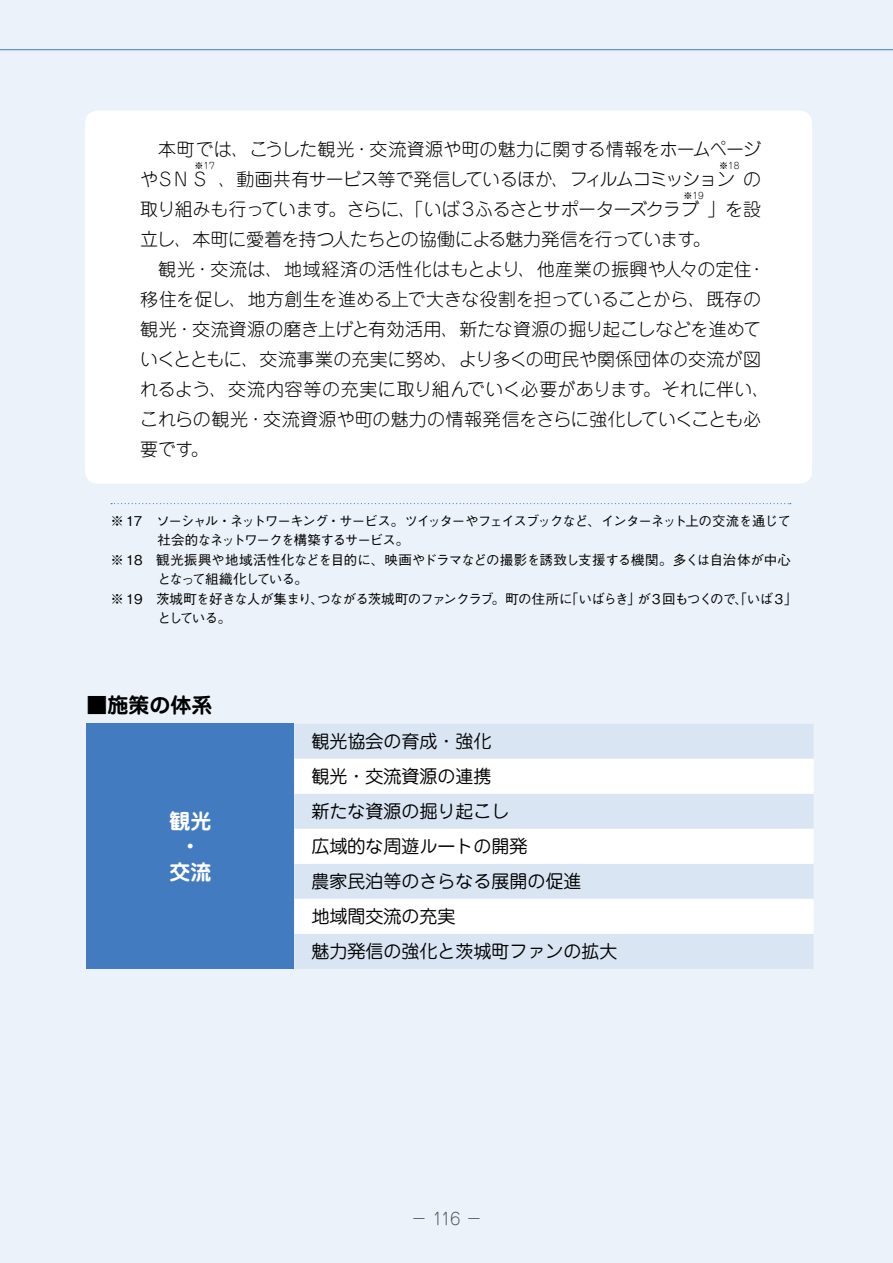
<style>
.page{position:relative;width:893px;height:1263px;background:#ecf2f9}
.page>*{position:absolute;margin:0;border:0;box-sizing:border-box;transform-origin:0 0}
.t1{font:700 21px "Jun 501 Pro";color:#000}
.t2{font:700 21px/25.5px "Jun 501 Pro";color:#fff;text-align:center}
.t3{font:300 18px "Jun 101 Pro";letter-spacing:-.01em;color:#000}
.t4{font:18px/35px "Jun 201 Pro";color:#000}
.t5{font:300 18px/30px "Jun 101 Pro";letter-spacing:.01em;color:#000}
.t6{font:300 18px "Jun 101 Pro";letter-spacing:-.045em;color:#000}
.t7{font:300 18px "Jun 101 Pro";letter-spacing:.02em;color:#000}
.t8{font:300 18px "Jun 101 Pro";letter-spacing:.025em;color:#000}
.t9{font:300 18px "Jun 101 Pro";letter-spacing:-.03em;color:#000}
.t10{font:300 18px "Jun 101 Pro";letter-spacing:-.04em;color:#000}
.t11{font:300 16.5px "Jun 101 Pro";color:#595757}
.t12{font:500 13.5px "Gothic BBB Pro";letter-spacing:-.065em;color:#000}
.t13{font:500 13.5px "Gothic BBB Pro";letter-spacing:-.015em;color:#000}
.t14{font:500 13.5px "Gothic BBB Pro";letter-spacing:-.095em;color:#000}
.t15{font:300 9px "Jun 101 Pro";color:#000}
</style>
<div class="page">
<hr style="left:0;top:49px;width:893px;height:1px;background:#427bbf">
<div style="left:85px;top:111px;width:727px;height:373px;background:#fff;border-radius:13px"></div>
<div style="left:86px;top:724px;width:208px;height:245px;background:#427bbf"></div>
<div style="left:294px;top:724px;width:520px;height:245px;background:#d9e5f2"></div>
<svg style="left:294px;top:759px;width:520px;height:175px;background:#eff4f9"></svg>
<svg style="left:111px;top:503px;width:680px;height:1px"></svg>
<p class="t5" style="left:140px;top:132px;width:622px;text-indent:18px">本町では、こうした観光・交流資源や町の魅力に関する情報をホームページやＳＮＳ</p>
<p class="t15" style="left:719px;top:159px;width:22px">※18</p>
<p class="t6" style="left:140px;top:195px;width:622px">取り組みも行っています。さらに、「いば３ふるさとサポーターズクラブ」を設</p>
<p class="t15" style="left:195px;top:159px;width:22px">※17</p>
<p class="t10" style="left:218px;top:165px;width:544px">、動画共有サービス等で発信しているほか、フィルムコミッションの</p>
<p class="t15" style="left:683px;top:189px;width:22px">※19</p>
<p class="t9" style="left:140px;top:225px;width:572px">立し、本町に愛着を持つ人たちとの協働による魅力発信を行っています。</p>
<p class="t8" style="left:158px;top:255px;width:609px">観光・交流は、地域経済の活性化はもとより、他産業の振興や人々の定住・</p>
<p class="t3" style="left:140px;top:285px;width:622px">移住を促し、地方創生を進める上で大きな役割を担っていることから、既存の</p>
<p class="t3" style="left:140px;top:315px;width:622px">観光・交流資源の磨き上げと有効活用、新たな資源の掘り起こしなどを進めて</p>
<p class="t3" style="left:140px;top:345px;width:622px">いくとともに、交流事業の充実に努め、より多くの町民や関係団体の交流が図</p>
<p class="t7" style="left:140px;top:375px;width:631px">れるよう、交流内容等の充実に取り組んでいく必要があります。それに伴い、</p>
<p class="t3" style="left:140px;top:405px;width:622px">これらの観光・交流資源や町の魅力の情報発信をさらに強化していくことも必</p>
<p class="t3" style="left:140px;top:435px;width:70px">要です。</p>
<p class="t12" style="left:111px;top:510px;width:682px">※ 17　ソーシャル・ネットワーキング・サービス。ツイッターやフェイスブックなど、インターネット上の交流を通じて</p>
<p class="t12" style="left:157px;top:529px;width:253px">社会的なネットワークを構築するサービス。</p>
<p class="t13" style="left:111px;top:549px;width:682px">※ 18　観光振興や地域活性化などを目的に、映画やドラマなどの撮影を誘致し支援する機関。多くは自治体が中心</p>
<p class="t14" style="left:157px;top:568px;width:152px">となって組織化している。</p>
<p class="t12" style="left:111px;top:588px;width:689px">※ 19　茨城町を好きな人が集まり、つながる茨城町のファンクラブ。町の住所に「いばらき」が３回もつくので、「いば３」</p>
<p class="t12" style="left:157px;top:607px;width:75px">としている。</p>
<p class="t1" style="left:86px;top:688px;width:128px">■施策の体系</p>
<p class="t2" style="left:169px;top:806px;width:44px">観光・交流</p>
<p class="t4" style="left:311px;top:722px;width:307px">観光協会の育成・強化<br>観光・交流資源の連携<br>新たな資源の掘り起こし<br>広域的な周遊ルートの開発<br>農家民泊等のさらなる展開の促進<br>地域間交流の充実<br>魅力発信の強化と茨城町ファンの拡大</p>
<p class="t11" style="left:411px;top:1205px;width:73px">− 116 −</p>
</div>
